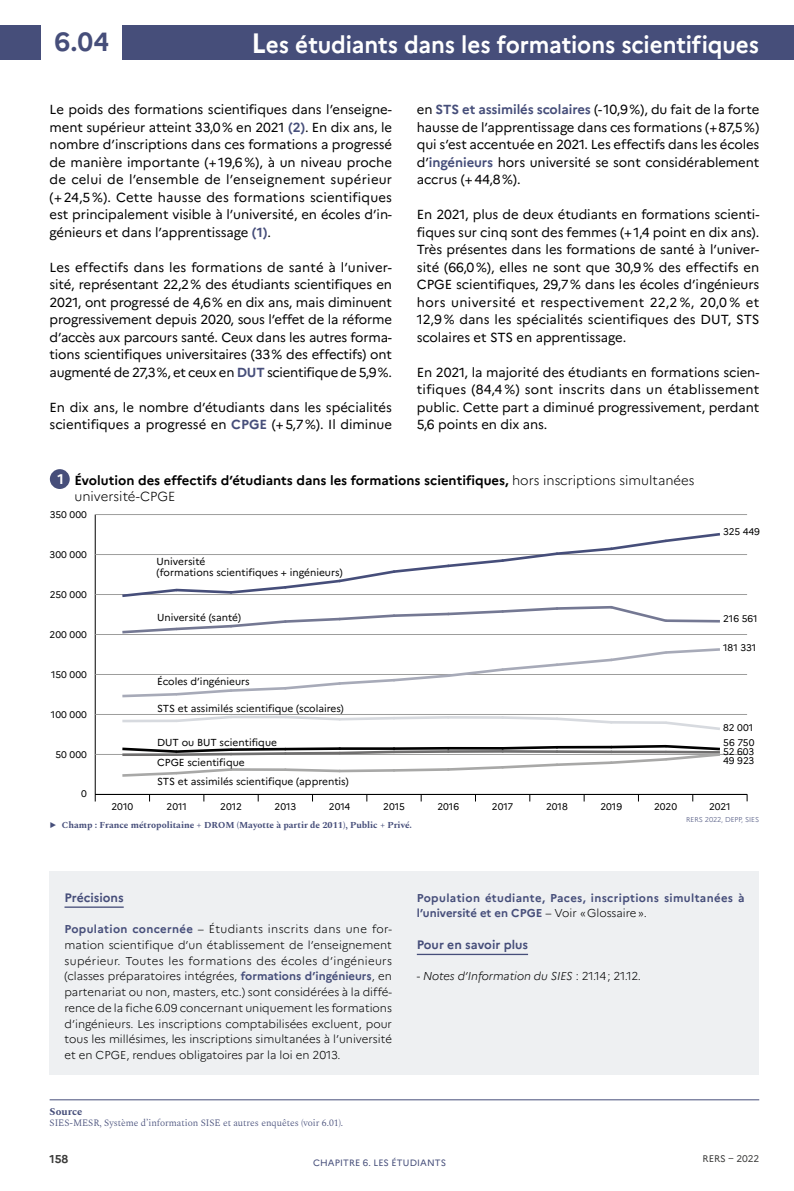
<style>
.page{position:relative;width:794px;height:1191px;background:#fff}
.page>*{position:absolute;margin:0;border:0;box-sizing:border-box;transform-origin:0 0}
.t1{font:700 26.25px "Marianne";color:#464e7a}
.t2{font:700 23.62px "Marianne";letter-spacing:-.005em;color:#fff;scale:.95 1}
.t3{font:700 14px "Marianne";color:#fff}
.t4{font:13.12px/17.5px "Marianne";letter-spacing:-.005em;color:#000;text-align:justify}
.t5{font:700 13.12px/15.8px "Marianne";color:#000}
.t6{font:700 12.25px "Marianne";color:#464e7a}
.t7{font:300 11.38px/15.8px "Marianne";color:#000;text-align:justify}
.t8{font:700 11.38px/15.8px "Marianne";letter-spacing:.03em;color:#464e7a}
.t9{font:italic 300 11.38px "Marianne";letter-spacing:-.005em;color:#000}
.t10{font:700 11.38px "Marianne";color:#3c3c3b}
.t11{font:700 10.5px "Spectral";color:#464e7a}
.t12{font:10.15px/11.9px "Marianne";color:#000}
.t13{font:9.62px/18.4px "Marianne";letter-spacing:-.005em;color:#000}
.t14{font:300 9.62px "Spectral";color:#464e7a}
.t15{font:9.62px "Marianne";letter-spacing:-.005em;color:#3c3c3b}
.t16{font:700 9.1px "Spectral";color:#464e7a}
.t17{font:9.1px "Marianne";letter-spacing:.01em;color:#464e7a}
.t18{font:300 7px "Marianne";color:#464e7a}
.s1{font-size:28px}
.s2{font-weight:700;color:#464e7a}
.s3{font-weight:300}
.s4{font-weight:300;color:#000}
.s5{font-style:normal}
</style>
<div class="page">
<div style="left:0;top:25px;width:794px;height:35px;background:#464e7a"></div>
<div style="left:42px;top:19px;width:80px;height:44px;background:#fff"></div>
<hr style="left:50px;top:1099px;width:709px;height:1px;background:#464e7a">
<div style="left:50px;top:871px;width:709px;height:203px;background:#eef0f2"></div>
<hr style="left:64px;top:906px;width:60px;height:1px;background:#464e7a">
<hr style="left:417px;top:953px;width:111px;height:2px;background:#464e7a">
<div style="left:50px;top:469px;width:20px;height:20px;background:#464e7a;border-radius:50%"></div>
<hr style="left:95px;top:514px;width:1px;height:280px;background:#000">
<hr style="left:95px;top:794px;width:652px;height:1px;background:#000">
<hr style="left:95px;top:754px;width:652px;height:1px;background:#9d9d9c">
<hr style="left:95px;top:714px;width:652px;height:1px;background:#9d9d9c">
<hr style="left:95px;top:674px;width:652px;height:1px;background:#9d9d9c">
<hr style="left:95px;top:634px;width:652px;height:1px;background:#9d9d9c">
<hr style="left:95px;top:594px;width:652px;height:1px;background:#9d9d9c">
<hr style="left:95px;top:554px;width:652px;height:1px;background:#9d9d9c">
<hr style="left:95px;top:514px;width:652px;height:1px;background:#9d9d9c">
<svg style="left:122px;top:744px;width:598px;height:33px"></svg>
<hr style="left:122px;top:719px;width:55px;height:3px;background:#d7dadf">
<svg style="left:174px;top:715px;width:60px;height:7px"></svg>
<hr style="left:231px;top:715px;width:54px;height:3px;background:#d7dadf">
<svg style="left:283px;top:715px;width:165px;height:6px"></svg>
<hr style="left:448px;top:716px;width:54px;height:3px;background:#d7dadf">
<svg style="left:502px;top:716px;width:109px;height:8px"></svg>
<hr style="left:611px;top:721px;width:54px;height:3px;background:#d7dadf">
<svg style="left:662px;top:721px;width:58px;height:9px"></svg>
<svg style="left:122px;top:648px;width:598px;height:50px"></svg>
<svg style="left:122px;top:606px;width:598px;height:28px"></svg>
<svg style="left:122px;top:532px;width:598px;height:65px"></svg>
<h1 class="t1" style="left:54px;top:26px;width:56px">6.04</h1>
<h2 class="t2" style="left:251px;top:30px;width:536px"><span class="s1">L</span>es étudiants dans les formations scientifiques</h2>
<p class="t4" style="left:50px;top:101px;width:344px">Le poids des formations scientifiques dans l’enseigne&shy;ment supérieur atteint 33,0% en 2021 <span class="s2">(2)</span>. En dix ans, le nombre d’inscriptions dans ces formations a progressé de manière importante (+19,6%), à un niveau proche de celui de l’ensemble de l’enseignement supérieur (+ 24,5 %). Cette hausse des formations scientifiques est principalement visible à l’université, en écoles d’in&shy;génieurs et dans l’apprentissage <span class="s2">(1)</span>.</p>
<p class="t4" style="left:50px;top:258px;width:344px">Les effectifs dans les formations de santé à l’univer&shy;sité, représentant 22,2% des étudiants scientifiques en 2021, ont progressé de 4,6% en dix ans, mais diminuent progressivement depuis 2020, sous l’effet de la réforme d’accès aux parcours santé. Ceux dans les autres forma&shy;tions scientifiques universitaires (33% des effectifs) ont augmenté de 27,3%, et ceux en <span class="s2">DUT</span> scientifique de 5,9%.</p>
<p class="t4" style="left:50px;top:398px;width:344px">En dix ans, le nombre d’étudiants dans les spécialités scientifiques a progressé en <span class="s2">CPGE</span> (+5,7%). Il diminue</p>
<p class="t4" style="left:417px;top:101px;width:344px">en <span class="s2">STS et assimilés scolaires</span> (-10,9%), du fait de la forte hausse de l’apprentissage dans ces formations (+87,5%) qui s’est accentuée en 2021. Les effectifs dans les écoles d’<span class="s2">ingénieurs</span> hors université se sont considérablement accrus (+44,8%).</p>
<p class="t4" style="left:417px;top:206px;width:344px">En 2021, plus de deux étudiants en formations scienti&shy;fiques sur cinq sont des femmes (+1,4 point en dix ans).<br>Très présentes dans les formations de santé à l’univer&shy;sité (66,0%), elles ne sont que 30,9% des effectifs en CPGE scientifiques, 29,7% dans les écoles d’ingénieurs hors université et respectivement 22,2 %, 20,0 % et 12,9% dans les spécialités scientifiques des DUT, STS scolaires et STS en apprentissage.</p>
<p class="t4" style="left:417px;top:363px;width:344px">En 2021, la majorité des étudiants en formations scien&shy;tifiques (84,4 %) sont inscrits dans un établissement public. Cette part a diminué progressivement, perdant 5,6 points en dix ans.</p>
<p class="t3" style="left:57px;top:470px;width:8px">1</p>
<p class="t5" style="left:74px;top:473px;width:621px">Évolution des effectifs d’étudiants dans les formations scientifiques, <span class="s3">hors inscriptions simultanées université-CPGE</span></p>
<p class="t13" style="left:50px;top:506px;width:39px">350 000</p>
<p class="t13" style="left:50px;top:545px;width:39px">300 000</p>
<p class="t13" style="left:50px;top:585px;width:39px">250 000</p>
<p class="t13" style="left:50px;top:625px;width:39px">200 000</p>
<p class="t13" style="left:51px;top:665px;width:37px">150 000</p>
<p class="t13" style="left:51px;top:705px;width:38px">100 000</p>
<p class="t13" style="left:55px;top:745px;width:33px">50 000</p>
<p class="t13" style="left:81px;top:784px;width:7px">0</p>
<p class="t12" style="left:157px;top:555px;width:187px">Université<br>(formations scientifiques + ingénieurs)</p>
<p class="t12" style="left:157px;top:611px;width:85px">Université (santé)</p>
<p class="t12" style="left:157px;top:676px;width:94px">Écoles d’ingénieurs</p>
<p class="t12" style="left:157px;top:703px;width:188px">STS et assimilés scientifique (scolaires)</p>
<p class="t12" style="left:157px;top:736px;width:121px">DUT ou BUT scientifique</p>
<p class="t12" style="left:157px;top:775px;width:193px">STS et assimilés scientifique (apprentis)</p>
<p class="t12" style="left:157px;top:756px;width:89px">CPGE scientifique</p>
<p class="t13" style="left:723px;top:522px;width:38px">325 449</p>
<p class="t13" style="left:723px;top:609px;width:36px">216 561</p>
<p class="t13" style="left:723px;top:638px;width:34px">181 331</p>
<p class="t13" style="left:723px;top:718px;width:32px">82 001</p>
<p class="t13" style="left:723px;top:742px;width:33px">52 603</p>
<p class="t13" style="left:723px;top:733px;width:33px">56 750<br>49 923</p>
<p class="t13" style="left:111px;top:797px;width:23px">2010</p>
<p class="t13" style="left:167px;top:797px;width:22px">2011</p>
<p class="t13" style="left:220px;top:797px;width:23px">2012</p>
<p class="t13" style="left:274px;top:797px;width:23px">2013</p>
<p class="t13" style="left:329px;top:797px;width:23px">2014</p>
<p class="t13" style="left:383px;top:797px;width:23px">2015</p>
<p class="t13" style="left:437px;top:797px;width:23px">2016</p>
<p class="t13" style="left:492px;top:797px;width:23px">2017</p>
<p class="t13" style="left:546px;top:797px;width:23px">2018</p>
<p class="t13" style="left:600px;top:797px;width:23px">2019</p>
<p class="t13" style="left:654px;top:797px;width:25px">2020</p>
<p class="t13" style="left:709px;top:797px;width:23px">2021</p>
<p class="t16" style="left:50px;top:818px;width:364px">▶ Champ : France métropolitaine + DROM (Mayotte à partir de 2011), Public + Privé.</p>
<p class="t18" style="left:686px;top:815px;width:74px">RERS 2022, DEPP, SIES</p>
<p class="t6" style="left:64px;top:889px;width:61px">Précisions</p>
<p class="t7" style="left:64px;top:921px;width:329px"><span class="s2">Population concernée</span> – Étudiants inscrits dans une for&shy;mation scientifique d’un établissement de l’enseignement supérieur. Toutes les formations des écoles d’ingénieurs (classes préparatoires intégrées, <span class="s2">formations d’ingénieurs</span>, en partenariat ou non, masters, etc.) sont considérées à la diffé&shy;rence de la fiche 6.09 concernant uniquement les formations d’ingénieurs. Les inscriptions comptabilisées excluent, pour tous les millésimes, les inscriptions simultanées à l’université et en CPGE, rendues obligatoires par la loi en 2013.</p>
<p class="t11" style="left:50px;top:1103px;width:34px">Source</p>
<p class="t14" style="left:50px;top:1116px;width:295px">SIES-MESR, Système d’information SISE et autres enquêtes (voir 6.01).</p>
<p class="t8" style="left:417px;top:889px;width:329px">Population étudiante, Paces, inscriptions simultanées à l’université et en CPGE <span class="s4">– Voir «Glossaire».</span></p>
<p class="t6" style="left:417px;top:937px;width:113px">Pour en savoir plus</p>
<p class="t9" style="left:417px;top:969px;width:226px"><span class="s5">-</span> Notes d’Information du SIES <span class="s5">: 21.14; 21.12.</span></p>
<p class="t10" style="left:50px;top:1152px;width:20px">158</p>
<p class="t17" style="left:313px;top:1157px;width:86px">CHAPITRE 6. Les étudiants</p>
<p class="t15" style="left:702px;top:1153px;width:58px">RERS – 2022</p>
</div>
